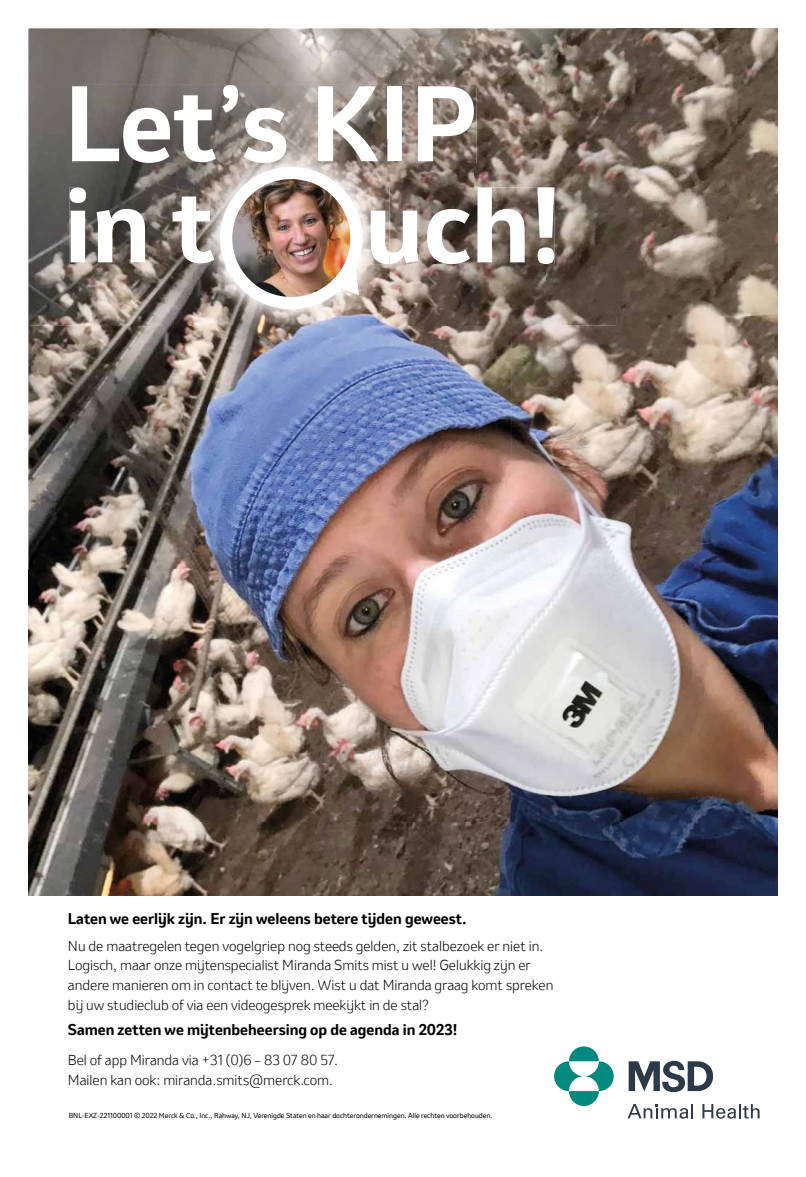
<style>
.page{position:relative;width:806px;height:1177px;background:#fff}
.page>*{position:absolute;margin:0;border:0;box-sizing:border-box;transform-origin:0 0}
.t1{font:700 99px/101.1px "Invention";color:#fff}
.t2{font:700 14.6px "Invention";color:#000}
.t3{font:300 13.5px/19.8px "Invention";color:#000}
.t4{font:6.8px "Invention";color:#000}
</style>
<div class="page">
<img style="left:615px;top:28px;width:162px;height:288px">
<img style="left:28px;top:325px;width:483px;height:244px">
<img style="left:511px;top:316px;width:251px;height:253px">
<img style="left:762px;top:316px;width:15px;height:579px">
<img style="left:28px;top:569px;width:734px;height:326px">
<img style="left:28px;top:28px;width:587px;height:73px">
<img style="left:28px;top:101px;width:51px;height:224px">
<img style="left:473px;top:101px;width:142px;height:112px">
<img style="left:79px;top:163px;width:394px;height:24px">
<img style="left:544px;top:213px;width:71px;height:112px">
<img style="left:79px;top:264px;width:114px;height:61px">
<img style="left:389px;top:264px;width:155px;height:61px">
<img style="left:72px;top:85px;width:404px;height:78px">
<img style="left:70px;top:187px;width:484px;height:77px">
<img style="left:193px;top:140px;width:196px;height:23px">
<img style="left:193px;top:264px;width:196px;height:72px">
<img style="left:193px;top:187px;width:196px;height:77px">
<img style="left:355px;top:260px;width:4px;height:35px">
<img style="left:228px;top:173px;width:127px;height:130px">
<div style="left:220px;top:167px;width:142px;height:142px;border:12px solid #fff;border-radius:50%"></div>
<svg style="left:554px;top:1046px;width:59px;height:59px"></svg>
<svg style="left:628px;top:1060px;width:84px;height:32px"></svg>
<svg style="left:702px;top:1104px;width:56px;height:14px"></svg>
<svg style="left:627px;top:1104px;width:65px;height:14px"></svg>
<h1 class="t1" style="left:64px;top:74px;width:413px">Let’s KIP in t</h1>
<h1 class="t1" style="left:365px;top:175px;width:198px">uch!</h1>
<p class="t2" style="left:68px;top:908px;width:400px">Laten we eerlĳk zĳn. Er zĳn weleens betere tĳden geweest.</p>
<p class="t3" style="left:68px;top:935px;width:486px">Nu de maatregelen tegen vogelgriep nog steeds gelden, zit stalbezoek er niet in.<br>Logisch, maar onze mĳtenspecialist Miranda Smits mist u wel! Gelukkig zĳn er andere manieren om in contact te blĳven. Wist u dat Miranda graag komt spreken bĳ uw studieclub of via een videogesprek meekĳkt in de stal?</p>
<p class="t2" style="left:68px;top:1018px;width:391px">Samen zetten we mĳtenbeheersing op de agenda in 2023!</p>
<p class="t3" style="left:68px;top:1049px;width:271px">Bel of app Miranda via +31 (0)6 – 83 07 80 57.<br>Mailen kan ook: miranda.smits@merck.com.</p>
<p class="t4" style="left:69px;top:1110px;width:425px">BNL-EXZ-221100001 © 2022 Merck &amp; Co., Inc., Rahway, NJ, Verenigde Staten en haar dochterondernemingen. Alle rechten voorbehouden.</p>
</div>
